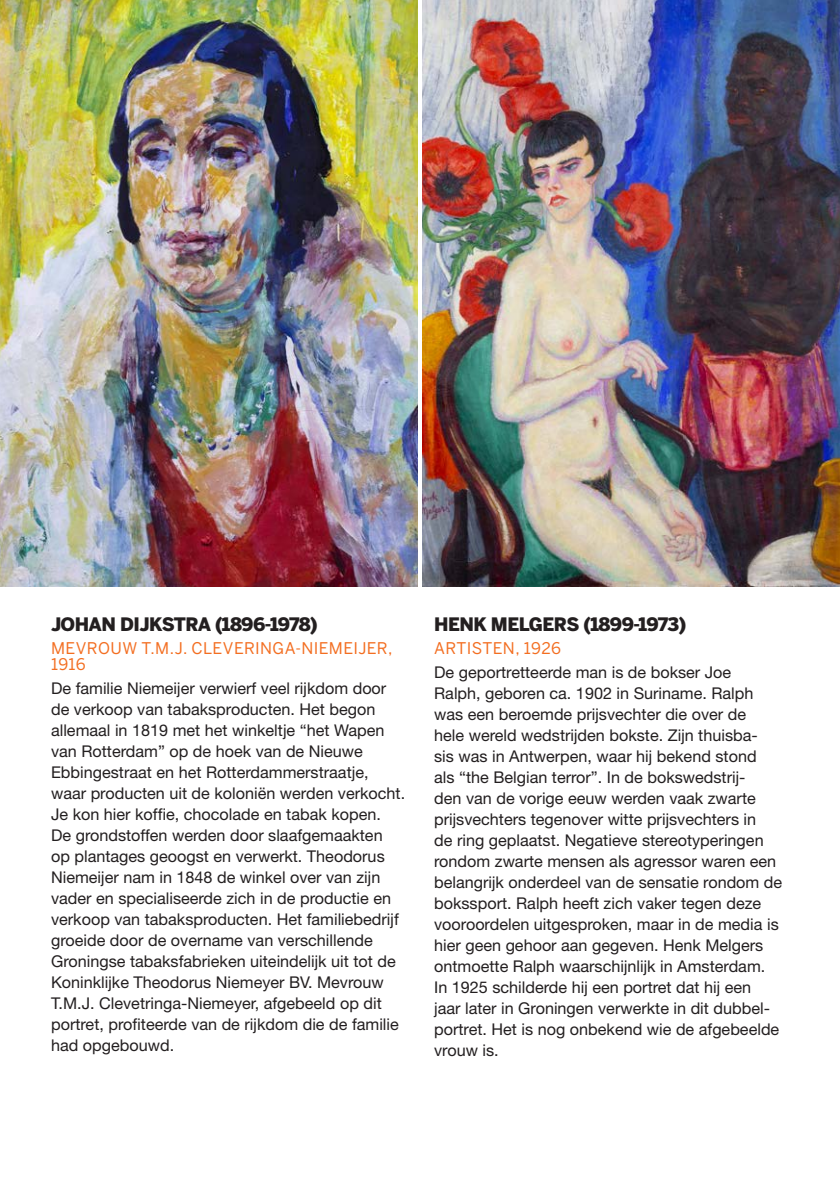
<style>
.page{position:relative;width:840px;height:1191px;background:#fff}
.page>*{position:absolute;margin:0;border:0;box-sizing:border-box;transform-origin:0 0}
.GMF_-_KOPJE{font:900 18.4px "Benton Sans";letter-spacing:-.03em;color:#231f20}
.GMF_-_Brood__NL{font:16.2px/21px "Helvetica Neue LT Pro";color:#231f20}
.GMF_-_Titel{font:16px/16.4px "Benton Sans";letter-spacing:.02em;color:#f36e21}
</style>
<div class="page">
<img style="left:0;top:0;width:839px;height:587px">
<hr style="left:418px;top:0;width:4px;height:621px;background:#fff">
<p class="GMF_-_KOPJE" style="left:51px;top:613px;width:268px">JOHAN DIJKSTRA (1896-1978)</p>
<p class="GMF_-_Titel" style="left:51px;top:640px;width:343px">MEVROUW T.M.J. CLEVERINGA-NIEMEIJER,<br>1916</p>
<p class="GMF_-_Brood__NL" style="left:51px;top:677px;width:355px">De familie Niemeijer verwierf veel rijkdom door de verkoop van tabaksproducten. Het begon allemaal in 1819 met het winkeltje “het Wapen van Rotterdam” op de hoek van de Nieuwe Ebbingestraat en het Rotterdammerstraatje, waar producten uit de koloniën werden verkocht.<br>Je kon hier koffie, chocolade en tabak kopen.<br>De grondstoffen werden door slaafgemaakten op plantages geoogst en verwerkt. Theodorus Niemeijer nam in 1848 de winkel over van zijn vader en specialiseerde zich in de productie en verkoop van tabaksproducten. Het familiebedrijf groeide door de overname van verschillende Groningse tabaksfabrieken uiteindelijk uit tot de Koninklijke Theodorus Niemeyer BV. Mevrouw T.M.J. Clevetringa-Niemeyer, afgebeeld op dit portret, profiteerde van de rijkdom die de familie had opgebouwd.</p>
<p class="GMF_-_KOPJE" style="left:434px;top:613px;width:253px">HENK MELGERS (1899-1973)</p>
<p class="GMF_-_Titel" style="left:434px;top:640px;width:128px">ARTISTEN, 1926</p>
<p class="GMF_-_Brood__NL" style="left:434px;top:661px;width:349px">De geportretteerde man is de bokser Joe<br>Ralph, geboren ca. 1902 in Suriname. Ralph was een beroemde prijsvechter die over de<br>hele wereld wedstrijden bokste. Zijn thuisba-<br>sis was in Antwerpen, waar hij bekend stond<br>als “the Belgian terror”. In de bokswedstrij-<br>den van de vorige eeuw werden vaak zwarte prijsvechters tegenover witte prijsvechters in<br>de ring geplaatst. Negatieve stereotyperingen rondom zwarte mensen als agressor waren een belangrijk onderdeel van de sensatie rondom de bokssport. Ralph heeft zich vaker tegen deze vooroordelen uitgesproken, maar in de media is hier geen gehoor aan gegeven. Henk Melgers ontmoette Ralph waarschijnlijk in Amsterdam.<br>In 1925 schilderde hij een portret dat hij een<br>jaar later in Groningen verwerkte in dit dubbel&shy;portret. Het is nog onbekend wie de afgebeelde vrouw is.</p>
</div>
